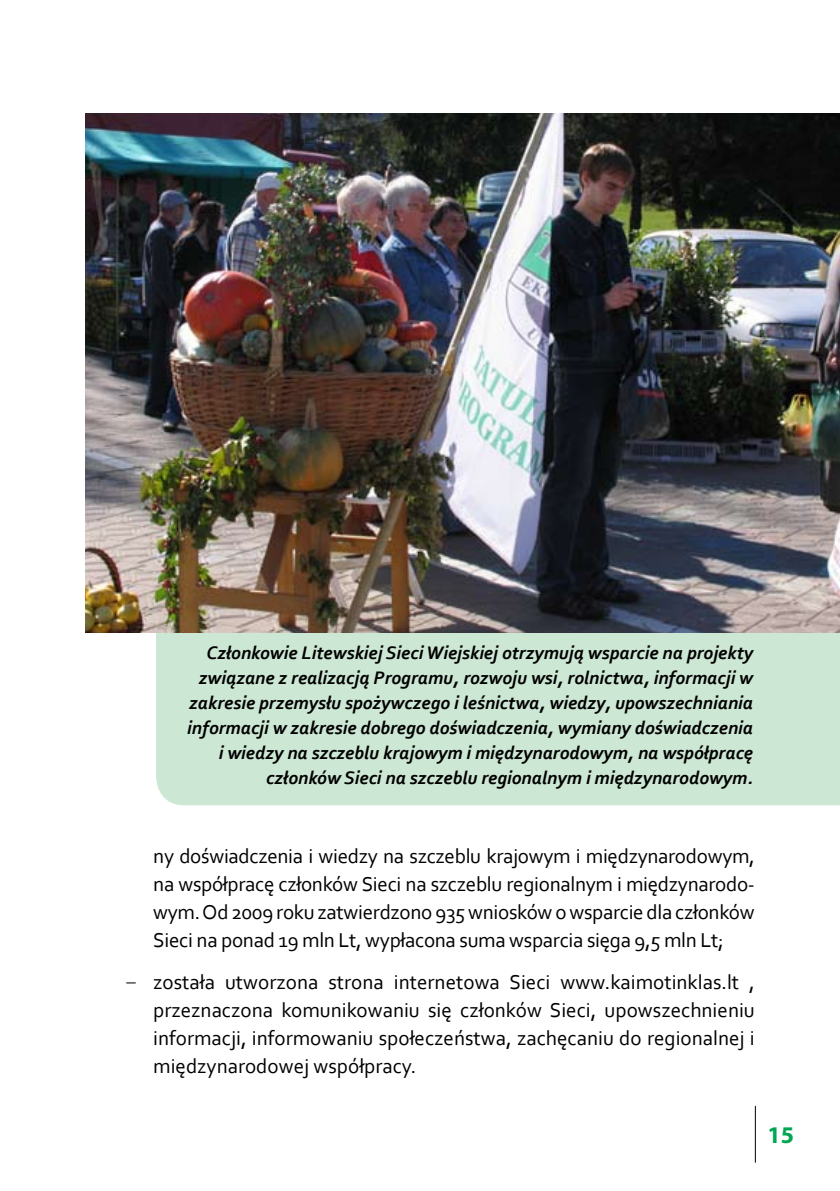
<style>
.page{position:relative;width:840px;height:1191px;background:#fff}
.page>*{position:absolute;margin:0;border:0;box-sizing:border-box;transform-origin:0 0}
.t1{font:700 24px "Myriad Pro";color:#00a651}
.t2{font:21px/28px "Corbel";letter-spacing:-.01em;color:#000;text-align:justify}
.t3{font:italic 700 19px/25px "Corbel";color:#000;text-align:right}
.s1{font-family:"Courier New"}
</style>
<div class="page">
<hr style="left:754px;top:1106px;width:1px;height:56px;background:#000">
<div style="left:156px;top:632px;width:683px;height:173px;background:#cce7d3"></div>
<img style="left:85px;top:113px;width:754px;height:519px">
<p class="t3" style="left:187px;top:640px;width:567px">Członkowie Litewskiej Sieci Wiejskiej otrzymują wsparcie na projekty związane z realizacją Programu, rozwoju wsi, rolnictwa, informacji w zakresie przemysłu spożywczego i leśnictwa, wiedzy, upowszechniania informacji w zakresie dobrego doświadczenia, wymiany doświadczenia i wiedzy na szczeblu krajowym i międzynarodowym, na współpracę członków Sieci na szczeblu regionalnym i międzynarodowym.</p>
<p class="t2" style="left:153px;top:841px;width:602px">ny doświadczenia i wiedzy na szczeblu krajowym i międzynarodowym, na współpracę członków Sieci na szczeblu regionalnym i międzynarodo&shy;wym. Od 2009 roku zatwierdzono 935 wniosków o wsparcie dla członków Sieci na ponad 19 mln Lt, wypłacona suma wsparcia sięga 9,5 mln Lt;</p>
<p class="t2" style="left:153px;top:967px;width:602px;text-indent:-28px"><span class="s1">−</span> została utworzona strona internetowa Sieci www.kaimotinklas.lt , przeznaczona komunikowaniu się członków Sieci, upowszechnieniu informacji, informowaniu społeczeństwa, zachęcaniu do regionalnej i międzynarodowej współpracy.</p>
<p class="t1" style="left:767px;top:1119px;width:28px">15</p>
</div>
